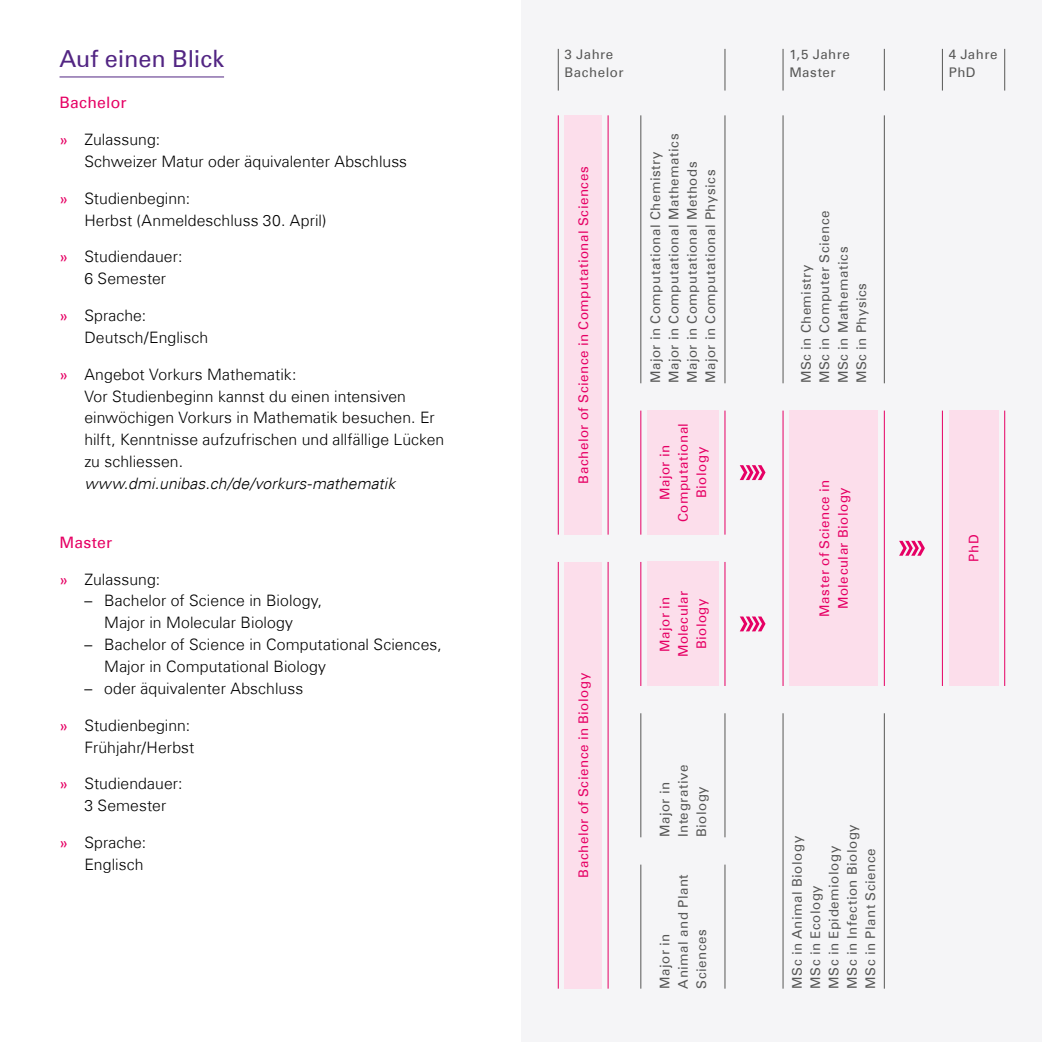
<style>
.page{position:relative;width:1042px;height:1042px;background:#fff}
.page>*{position:absolute;margin:0;border:0;box-sizing:border-box;transform-origin:0 0}
.t1{font:23.45px "Univers Com 55 Roman";color:#522583}
.t2{font:300 15.75px/21.9px "Univers Com 45";letter-spacing:.005em;color:#000}
.t3{font:italic 300 15.75px "Univers Com 45";letter-spacing:.005em;color:#000}
.t4{font:15.75px "Univers Com 55 Roman";letter-spacing:.015em;color:#e60064}
.t5{font:13.3px/18.4px "Univers Com 55 Roman";letter-spacing:.04em;color:#575756}
.t6{font:13.3px/18.4px "Univers Com 55 Roman";letter-spacing:.04em;color:#e60064;text-align:center}
.s1{font-family:"Univers Com 55 Roman";font-weight:400;color:#e60064}
</style>
<div class="page">
<hr style="left:60px;top:77px;width:164px;height:1px;background:#522583">
<div style="left:521px;top:0;width:521px;height:1042px;background:#f5f5f7"></div>
<hr style="left:942px;top:49px;width:1px;height:42px;background:#575756">
<hr style="left:1004px;top:49px;width:1px;height:42px;background:#575756">
<hr style="left:558px;top:49px;width:1px;height:42px;background:#575756">
<hr style="left:724px;top:49px;width:1px;height:42px;background:#575756">
<hr style="left:782px;top:49px;width:1px;height:42px;background:#575756">
<hr style="left:884px;top:49px;width:1px;height:42px;background:#575756">
<svg style="left:740px;top:465px;width:25px;height:15px"></svg>
<svg style="left:740px;top:616px;width:25px;height:15px"></svg>
<svg style="left:899px;top:541px;width:26px;height:15px"></svg>
<div style="left:948px;top:410px;width:50px;height:276px;background:#fcdeeb"></div>
<hr style="left:942px;top:410px;width:1px;height:276px;background:#e60064">
<hr style="left:1004px;top:410px;width:1px;height:276px;background:#e60064">
<div style="left:564px;top:115px;width:38px;height:420px;background:#fcdeeb"></div>
<div style="left:647px;top:410px;width:71px;height:125px;background:#fcdeeb"></div>
<div style="left:647px;top:562px;width:71px;height:124px;background:#fcdeeb"></div>
<div style="left:564px;top:562px;width:38px;height:426px;background:#fcdeeb"></div>
<hr style="left:558px;top:562px;width:1px;height:426px;background:#e60064">
<hr style="left:558px;top:115px;width:1px;height:420px;background:#e60064">
<hr style="left:640px;top:410px;width:1px;height:125px;background:#e60064">
<hr style="left:640px;top:562px;width:1px;height:124px;background:#e60064">
<hr style="left:640px;top:713px;width:1px;height:124px;background:#575756">
<hr style="left:640px;top:864px;width:1px;height:124px;background:#575756">
<hr style="left:724px;top:410px;width:1px;height:125px;background:#e60064">
<hr style="left:724px;top:562px;width:1px;height:124px;background:#e60064">
<hr style="left:724px;top:713px;width:1px;height:124px;background:#575756">
<hr style="left:724px;top:864px;width:1px;height:124px;background:#575756">
<hr style="left:640px;top:115px;width:1px;height:268px;background:#575756">
<hr style="left:724px;top:115px;width:1px;height:268px;background:#575756">
<hr style="left:608px;top:562px;width:1px;height:426px;background:#e60064">
<hr style="left:608px;top:115px;width:1px;height:420px;background:#e60064">
<div style="left:789px;top:410px;width:89px;height:276px;background:#fcdeeb"></div>
<hr style="left:782px;top:713px;width:1px;height:275px;background:#575756">
<hr style="left:782px;top:115px;width:1px;height:268px;background:#575756">
<hr style="left:782px;top:410px;width:1px;height:276px;background:#e60064">
<hr style="left:884px;top:713px;width:1px;height:275px;background:#575756">
<hr style="left:884px;top:115px;width:1px;height:268px;background:#575756">
<hr style="left:884px;top:410px;width:1px;height:276px;background:#e60064">
<h1 class="t1" style="left:60px;top:44px;width:166px">Auf einen Blick</h1>
<p class="t4" style="left:60px;top:93px;width:69px">Bachelor</p>
<p class="t2" style="left:84px;top:129px;width:324px;text-indent:-25px"><span class="s1">»</span> Zulassung:<br>Schweizer Matur oder äquivalenter Abschluss</p>
<p class="t2" style="left:84px;top:187px;width:244px;text-indent:-25px"><span class="s1">»</span> Studienbeginn:<br>Herbst (Anmeldeschluss 30. April)</p>
<p class="t2" style="left:60px;top:246px;width:125px;text-align:center"><span class="s1">»</span> Studiendauer:<br>6 Semester</p>
<p class="t2" style="left:84px;top:304px;width:125px;text-indent:-25px"><span class="s1">»</span> Sprache:<br>Deutsch/Englisch</p>
<p class="t2" style="left:84px;top:363px;width:361px;text-indent:-25px"><span class="s1">»</span> Angebot Vorkurs Mathematik:<br>Vor Studienbeginn kannst du einen intensiven einwöchigen Vorkurs in Mathematik besuchen. Er hilft, Kenntnisse aufzufrischen und allfällige Lücken zu schliessen.</p>
<p class="t3" style="left:84px;top:474px;width:312px">www.dmi.unibas.ch/de/vorkurs-mathematik</p>
<p class="t4" style="left:60px;top:533px;width:54px">Master</p>
<p class="t2" style="left:60px;top:568px;width:102px"><span class="s1">»</span> Zulassung:</p>
<p class="t2" style="left:84px;top:590px;width:239px;text-align:center">– Bachelor of Science in Biology,<br>Major in Molecular Biology</p>
<p class="t2" style="left:104px;top:633px;width:339px;text-indent:-20px">– Bachelor of Science in Computational Sciences,<br>Major in Computational Biology</p>
<p class="t2" style="left:84px;top:677px;width:220px">– oder äquivalenter Abschluss</p>
<p class="t2" style="left:60px;top:714px;width:136px;text-align:right"><span class="s1">»</span> Studienbeginn:<br>Frühjahr/Herbst</p>
<p class="t2" style="left:60px;top:773px;width:125px;text-align:center"><span class="s1">»</span> Studiendauer:<br>3 Semester</p>
<p class="t2" style="left:60px;top:831px;width:88px;text-align:right"><span class="s1">»</span> Sprache:<br>Englisch</p>
<p class="t5" style="left:564px;top:45px;width:61px">3 Jahre<br>Bachelor</p>
<p class="t5" style="left:789px;top:45px;width:62px">1,5 Jahre<br>Master</p>
<p class="t6" style="left:574px;top:483px;width:318px;rotate:-90deg">Bachelor of Science in Computational Sciences</p>
<p class="t6" style="left:574px;top:877px;width:206px;rotate:-90deg">Bachelor of Science in Biology</p>
<p class="t5" style="left:646px;top:383px;width:251px;rotate:-90deg">Major in Computational Chemistry Major in Computational Mathematics Major in Computational Methods Major in Computational Physics</p>
<p class="t6" style="left:655px;top:522px;width:101px;rotate:-90deg">Major in<br>Computational<br>Biology</p>
<p class="t6" style="left:655px;top:657px;width:68px;rotate:-90deg">Major in<br>Molecular<br>Biology</p>
<p class="t5" style="left:655px;top:837px;width:74px;rotate:-90deg">Major in<br>Integrative<br>Biology</p>
<p class="t5" style="left:655px;top:988px;width:116px;rotate:-90deg">Major in<br>Animal and Plant<br>Sciences</p>
<p class="t5" style="left:797px;top:383px;width:174px;rotate:-90deg">MSc in Chemistry<br>MSc in Computer Science<br>MSc in Mathematics<br>MSc in Physics</p>
<p class="t6" style="left:815px;top:616px;width:138px;rotate:-90deg">Master of Science in<br>Molecular Biology</p>
<p class="t5" style="left:788px;top:988px;width:166px;rotate:-90deg">MSc in Animal Biology<br>MSc in Ecology<br>MSc in Epidemiology<br>MSc in Infection Biology<br>MSc in Plant Science</p>
<p class="t5" style="left:948px;top:45px;width:50px">4 Jahre<br>PhD</p>
<p class="t6" style="left:964px;top:562px;width:28px;rotate:-90deg">PhD</p>
</div>
